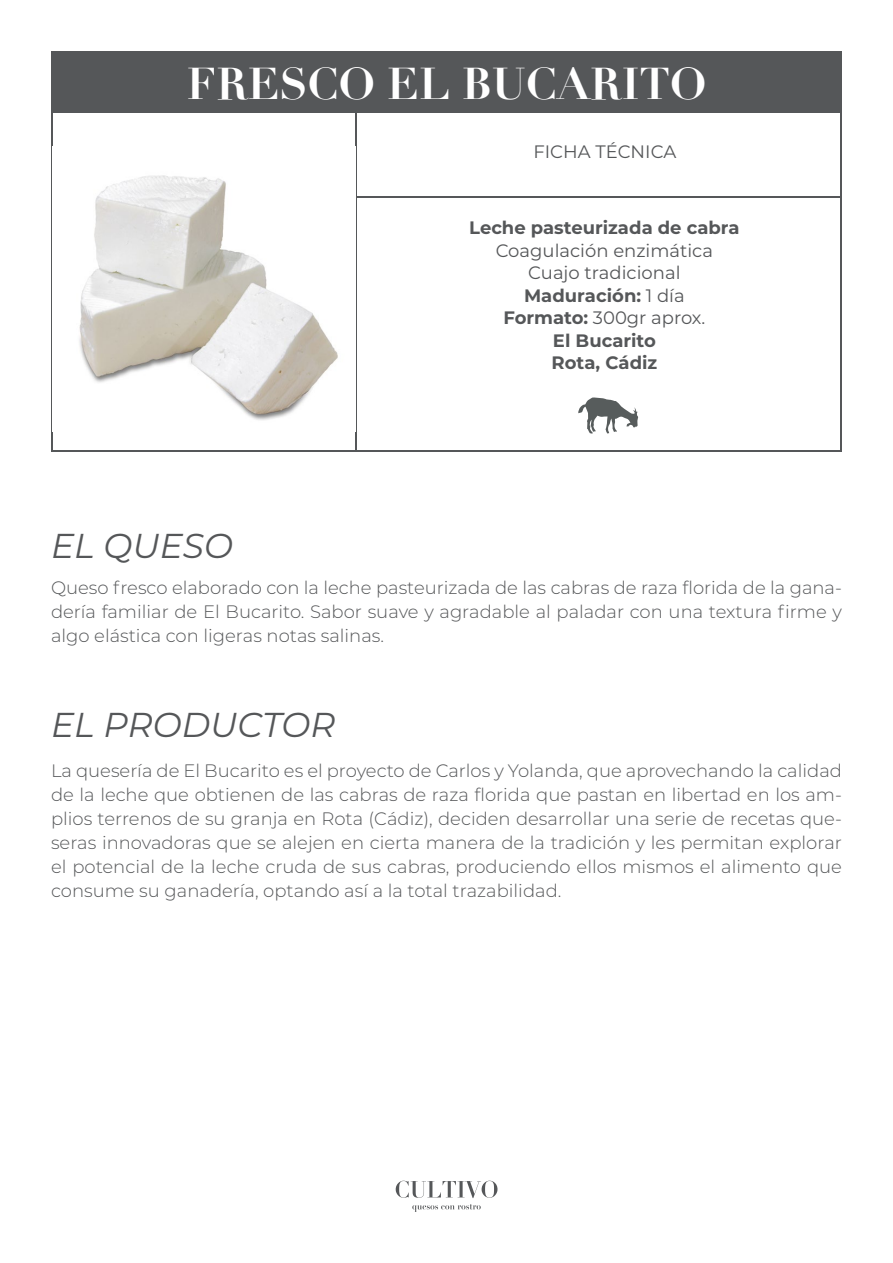
<style>
.page{position:relative;width:893px;height:1263px;background:#fff}
.page>*{position:absolute;margin:0;border:0;box-sizing:border-box;transform-origin:0 0}
.t1{font:700 43.5px "Didot";color:#fff}
.t2{font:italic 34.5px "Montserrat";color:#555759}
.t3{font:300 18px/24px "Montserrat";color:#555759;text-align:justify}
.t4{font:18px/22.5px "Montserrat";color:#555759;text-align:center}
.t5{font:700 18px "Montserrat";color:#555759}
.s1{font-weight:700}
</style>
<div class="page">
<div style="left:51px;top:51px;width:791px;height:62px;background:#555759"></div>
<hr style="left:51px;top:103px;width:2px;height:348px;background:#555759">
<hr style="left:356px;top:105px;width:1px;height:346px;background:#555759">
<hr style="left:840px;top:103px;width:2px;height:348px;background:#555759">
<hr style="left:51px;top:450px;width:791px;height:1px;background:#555759">
<hr style="left:356px;top:196px;width:485px;height:2px;background:#555759">
<svg style="left:396px;top:1181px;width:101px;height:17px"></svg>
<svg style="left:412px;top:1204px;width:69px;height:8px"></svg>
<img style="left:79px;top:175px;width:259px;height:245px">
<svg style="left:578px;top:397px;width:60px;height:37px"></svg>
<h1 class="t1" style="left:187px;top:57px;width:521px">FRESCO EL BUCARITO</h1>
<p class="t4" style="left:533px;top:140px;width:144px">FICHA TÉCNICA</p>
<h2 class="t2" style="left:51px;top:522px;width:183px">EL QUESO</h2>
<p class="t5" style="left:469px;top:215px;width:272px">Leche pasteurizada de cabra</p>
<p class="t4" style="left:496px;top:239px;width:219px">Coagulación enzimática<br>Cuajo tradicional<br><span class="s1">Maduración:</span> 1 día<br><span class="s1">Formato:</span> 300gr aprox.<br><span class="s1">El Bucarito<br>Rota, Cádiz</span></p>
<p class="t3" style="left:51px;top:575px;width:792px">Queso fresco elaborado con la leche pasteurizada de las cabras de raza florida de la gana&shy;dería familiar de El Bucarito. Sabor suave y agradable al paladar con una textura firme y algo elástica con ligeras notas salinas.</p>
<h2 class="t2" style="left:51px;top:701px;width:286px">EL PRODUCTOR</h2>
<p class="t3" style="left:51px;top:758px;width:792px">La quesería de El Bucarito es el proyecto de Carlos y Yolanda, que aprovechando la calidad de la leche que obtienen de las cabras de raza florida que pastan en libertad en los am&shy;plios terrenos de su granja en Rota (Cádiz), deciden desarrollar una serie de recetas que&shy;seras innovadoras que se alejen en cierta manera de la tradición y les permitan explorar el potencial de la leche cruda de sus cabras, produciendo ellos mismos el alimento que consume su ganadería, optando así a la total trazabilidad.</p>
</div>
